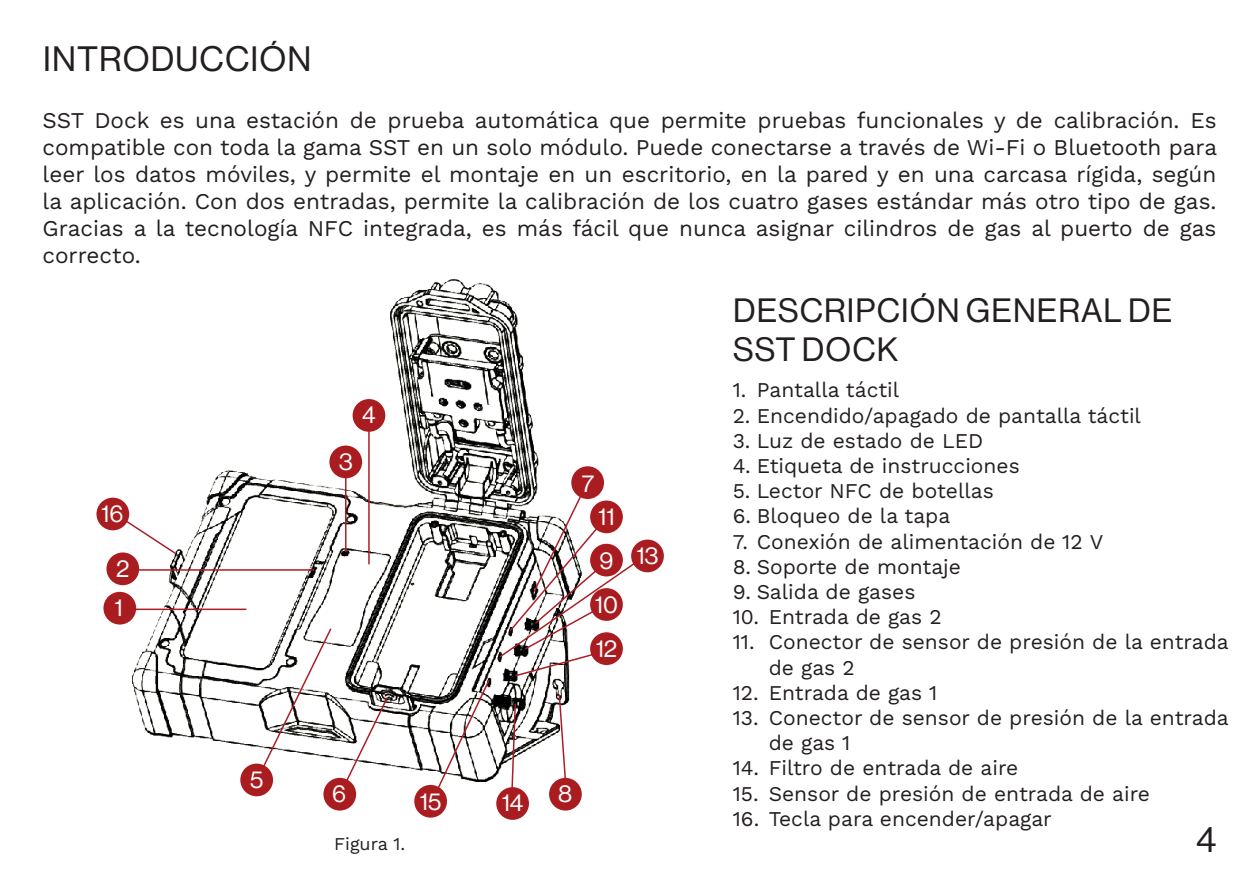
<style>
.page{position:relative;width:1259px;height:893px;background:#fff}
.page>*{position:absolute;margin:0;border:0;box-sizing:border-box;transform-origin:0 0}
.t1{font:36px "Neue Haas Display";color:#231f20}
.t2{font:34.5px "Neue Haas Display";letter-spacing:.03em;color:#231f20}
.t3{font:33px/39.6px "Neue Haas Display";letter-spacing:.03em;color:#231f20}
.t4{font:24px "Neue Haas Display";color:#fff}
.t5{font:22.5px/27px "Work Sans";color:#231f20;text-align:justify}
.t6{font:21px/25.2px "Work Sans";color:#231f20}
.t7{font:18px "Work Sans";color:#231f20}
</style>
<div class="page">
<svg style="left:113px;top:512px;width:20px;height:43px"></svg>
<img style="left:133px;top:279px;width:448px;height:502px">
<hr style="left:123px;top:609px;width:123px;height:1px;background:#aa1e27">
<div style="left:103px;top:592px;width:33px;height:32px;background:#a91d21;border-radius:50%"></div>
<hr style="left:134px;top:569px;width:180px;height:2px;background:#aa1e27">
<div style="left:106px;top:552px;width:33px;height:33px;background:#a91d21;border-radius:50%"></div>
<hr style="left:345px;top:468px;width:1px;height:84px;background:#aa1e27">
<div style="left:329px;top:446px;width:33px;height:32px;background:#a91d21;border-radius:50%"></div>
<hr style="left:368px;top:421px;width:2px;height:143px;background:#aa1e27">
<div style="left:352px;top:399px;width:33px;height:33px;background:#a91d21;border-radius:50%"></div>
<div style="left:240px;top:764px;width:33px;height:32px;background:#a91d21;border-radius:50%"></div>
<svg style="left:255px;top:627px;width:134px;height:168px"></svg>
<div style="left:323px;top:778px;width:33px;height:32px;background:#a91d21;border-radius:50%"></div>
<div style="left:571px;top:466px;width:33px;height:33px;background:#a91d21;border-radius:50%"></div>
<svg style="left:558px;top:694px;width:10px;height:86px"></svg>
<div style="left:549px;top:778px;width:33px;height:32px;background:#a91d21;border-radius:50%"></div>
<svg style="left:498px;top:481px;width:149px;height:196px"></svg>
<div style="left:631px;top:540px;width:33px;height:32px;background:#a91d21;border-radius:50%"></div>
<div style="left:96px;top:498px;width:33px;height:32px;background:#a91d21;border-radius:50%"></div>
<svg style="left:510px;top:703px;width:7px;height:84px"></svg>
<div style="left:496px;top:787px;width:33px;height:33px;background:#a91d21;border-radius:50%"></div>
<svg style="left:429px;top:679px;width:62px;height:118px"></svg>
<div style="left:414px;top:785px;width:33px;height:33px;background:#a91d21;border-radius:50%"></div>
<p class="t2" style="left:43px;top:39px;width:270px">INTRODUCCIÓN</p>
<p class="t5" style="left:43px;top:106px;width:1176px">SST Dock es una estación de prueba automática que permite pruebas funcionales y de calibración. Es compatible con toda la gama SST en un solo módulo. Puede conectarse a través de Wi-Fi o Bluetooth para leer los datos móviles, y permite el montaje en un escritorio, en la pared y en una carcasa rígida, según la aplicación. Con dos entradas, permite la calibración de los cuatro gases estándar más otro tipo de gas.<br>Gracias a la tecnología NFC integrada, es más fácil que nunca asignar cilindros de gas al puerto de gas correcto.</p>
<p class="t4" style="left:101px;top:500px;width:24px">16</p>
<p class="t4" style="left:116px;top:555px;width:15px">2</p>
<p class="t4" style="left:114px;top:594px;width:10px">1</p>
<p class="t4" style="left:250px;top:766px;width:15px">5</p>
<p class="t4" style="left:362px;top:401px;width:15px">4</p>
<p class="t4" style="left:339px;top:448px;width:15px">3</p>
<p class="t4" style="left:582px;top:469px;width:14px">7</p>
<p class="t4" style="left:598px;top:503px;width:18px">11</p>
<p class="t4" style="left:599px;top:547px;width:15px">9</p>
<p class="t4" style="left:595px;top:591px;width:25px">10</p>
<p class="t4" style="left:595px;top:635px;width:23px">12</p>
<p class="t4" style="left:636px;top:542px;width:23px">13</p>
<p class="t4" style="left:332px;top:780px;width:15px">6</p>
<p class="t7" style="left:334px;top:831px;width:72px">Figura 1.</p>
<p class="t4" style="left:420px;top:788px;width:23px">15</p>
<p class="t4" style="left:502px;top:789px;width:23px">14</p>
<p class="t4" style="left:558px;top:780px;width:16px">8</p>
<p class="t3" style="left:733px;top:291px;width:440px">DESCRIPCIÓN GENERAL DE<br>SST DOCK</p>
<p class="t6" style="left:732px;top:377px;width:168px">1. Pantalla táctil</p>
<p class="t6" style="left:732px;top:402px;width:410px">2. Encendido/apagado de pantalla táctil</p>
<p class="t6" style="left:732px;top:427px;width:252px">3. Luz de estado de LED</p>
<p class="t6" style="left:732px;top:452px;width:288px">4. Etiqueta de instrucciones</p>
<p class="t6" style="left:732px;top:478px;width:263px">5. Lector NFC de botellas</p>
<p class="t6" style="left:732px;top:503px;width:219px">6. Bloqueo de la tapa</p>
<p class="t6" style="left:732px;top:528px;width:372px">7. Conexión de alimentación de 12 V</p>
<p class="t6" style="left:732px;top:553px;width:230px">8. Soporte de montaje</p>
<p class="t6" style="left:732px;top:578px;width:184px">9. Salida de gases</p>
<p class="t6" style="left:732px;top:604px;width:210px">10. Entrada de gas 2</p>
<p class="t6" style="left:768px;top:629px;width:461px;text-indent:-36px">11. Conector de sensor de presión de la entrada de gas 2</p>
<p class="t6" style="left:732px;top:679px;width:206px">12. Entrada de gas 1</p>
<p class="t6" style="left:768px;top:704px;width:461px;text-indent:-36px">13. Conector de sensor de presión de la entrada de gas 1</p>
<p class="t6" style="left:732px;top:755px;width:287px">14. Filtro de entrada de aire</p>
<p class="t6" style="left:732px;top:780px;width:419px">15. Sensor de presión de entrada de aire</p>
<p class="t6" style="left:732px;top:805px;width:321px">16. Tecla para encender/apagar</p>
<h1 class="t1" style="left:1196px;top:819px;width:22px">4</h1>
</div>
